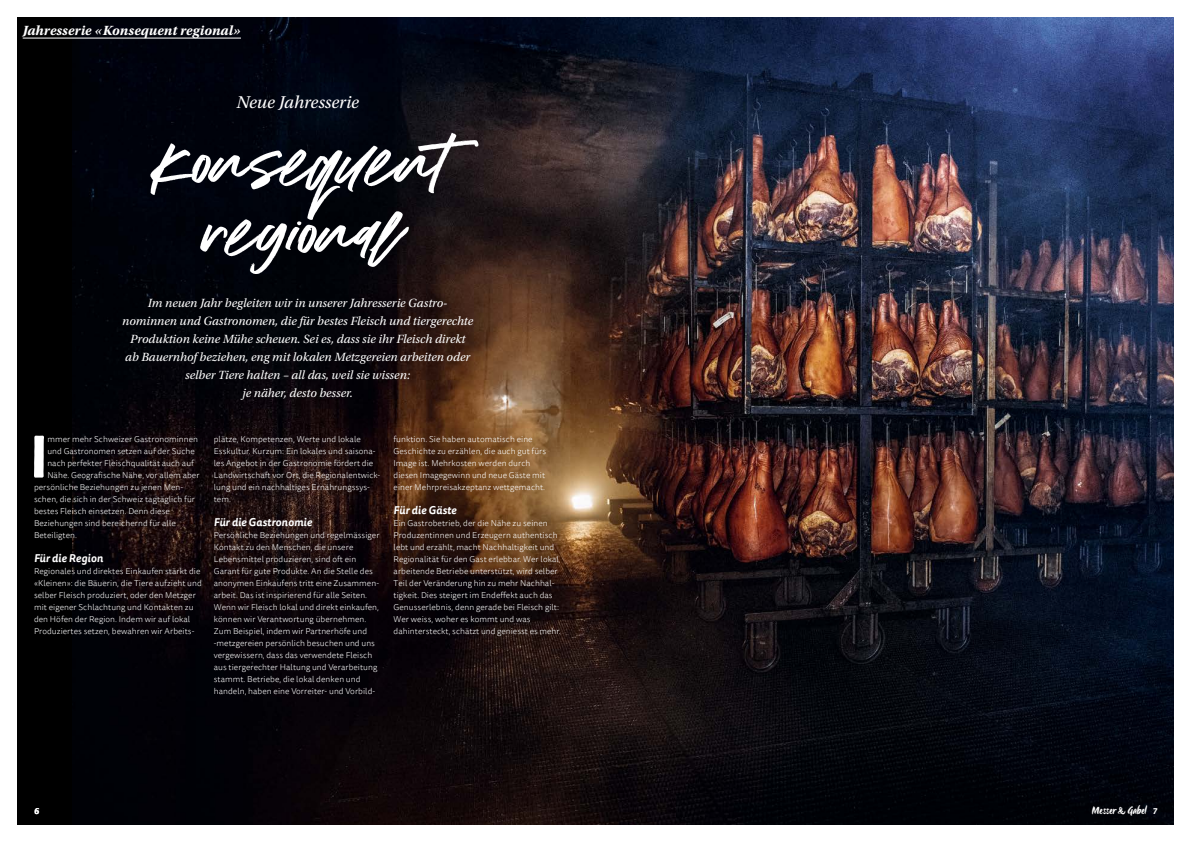
<style>
.page{position:relative;width:1191px;height:842px;background:#fff}
.page>*{position:absolute;margin:0;border:0;box-sizing:border-box;transform-origin:0 0}
.t1{font:60px/70px "Addictive";color:#fff}
.t2{font:59.4px "Block Berthold BQ Extra Cnd";color:#fff}
.t3{font:italic 18px "Utopia Std";color:#fff}
.t4{font:italic 700 14px "Utopia Std";letter-spacing:.005em;color:#fff}
.t5{font:italic 12.5px/18px "Utopia Std";color:#fff;text-align:center}
.t6{font:11.5px "Origo";color:#fff}
.t7{font:italic 700 11px "Tisa Sans OT";letter-spacing:.005em;color:#fff}
.t8{font:300 8.5px/12px "Tisa Sans OT";letter-spacing:.005em;color:#fff}
.t9{font:italic 700 8.5px "Tisa Sans OT";color:#fff}
.s1{font-family:"Tisa Sans OT";font-weight:700;font-style:italic;font-size:8.5px}
</style>
<div class="page">
<div style="left:17px;top:17px;width:1157px;height:808px;background:#000"></div>
<img style="left:73px;top:17px;width:1101px;height:808px">
<hr style="left:23px;top:38px;width:218px;height:1px;background:#fff">
<svg style="left:374px;top:417px;width:202px;height:237px"></svg>
<h3 class="t4" style="left:23px;top:22px;width:220px">Jahresserie «Konsequent regional»</h3>
<h3 class="t3" style="left:236px;top:92px;width:124px">Neue Jahresserie</h3>
<h1 class="t1" style="left:204px;top:130px;width:288px;text-indent:-51px">Konsequent regional</h1>
<p class="t5" style="left:122px;top:294px;width:352px">Im neuen Jahr begleiten wir in unserer Jahresserie Gastro&shy;nominnen und Gastronomen, die für bestes Fleisch und tiergerechte Produktion keine Mühe scheuen. Sei es, dass sie ihr Fleisch direkt ab Bauernhof beziehen, eng mit lokalen Metzgereien arbeiten oder selber Tiere halten – all das, weil sie wissen:<br>je näher, desto besser.</p>
<h2 class="t2" style="left:33px;top:423px;width:14px">I</h2>
<p class="t8" style="left:47px;top:433px;width:152px">mmer mehr Schweizer Gastronominnen</p>
<p class="t8" style="left:47px;top:445px;width:149px">und Gastronomen setzen auf der Suche</p>
<p class="t8" style="left:47px;top:457px;width:148px">nach perfekter Fleischqualität auch auf</p>
<p class="t8" style="left:47px;top:469px;width:154px">Nähe. Geografische Nähe, vor allem aber</p>
<p class="t8" style="left:34px;top:481px;width:151px">persönliche Beziehungen zu jenen Men-</p>
<p class="t8" style="left:34px;top:493px;width:163px">schen, die sich in der Schweiz tagtäglich für</p>
<p class="t8" style="left:34px;top:505px;width:137px">bestes Fleisch einsetzen. Denn diese</p>
<p class="t8" style="left:34px;top:517px;width:143px">Beziehungen sind bereichernd für alle</p>
<p class="t8" style="left:34px;top:529px;width:45px">Beteiligten.</p>
<p class="t7" style="left:34px;top:551px;width:71px">Für die Region</p>
<p class="t8" style="left:34px;top:565px;width:169px">Regionales und direktes Einkaufen stärkt die «Kleinen»: die Bäuerin, die Tiere aufzieht und selber Fleisch produziert, oder den Metzger mit eigener Schlachtung und Kontakten zu den Höfen der Region. Indem wir auf lokal Produziertes setzen, bewahren wir Arbeits-</p>
<p class="t8" style="left:214px;top:433px;width:168px">plätze, Kompetenzen, Werte und lokale Esskultur. Kurzum: Ein lokales und saisona&shy;les Angebot in der Gastronomie fördert die Landwirtschaft vor Ort, die Regionalentwick&shy;lung und ein nachhaltiges Ernährungssys&shy;tem.</p>
<p class="t7" style="left:214px;top:515px;width:100px">Für die Gastronomie</p>
<p class="t8" style="left:214px;top:529px;width:167px">Persönliche Beziehungen und regelmässiger Kontakt zu den Menschen, die unsere Lebensmittel produzieren, sind oft ein Garant für gute Produkte. An die Stelle des anonymen Einkaufens tritt eine Zusammen&shy;arbeit. Das ist inspirierend für alle Seiten.<br>Wenn wir Fleisch lokal und direkt einkaufen, können wir Verantwortung übernehmen.<br>Zum Beispiel, indem wir Partnerhöfe und -metzgereien persönlich besuchen und uns vergewissern, dass das verwendete Fleisch aus tiergerechter Haltung und Verarbeitung stammt. Betriebe, die lokal denken und handeln, haben eine Vorreiter- und Vorbild-</p>
<p class="t8" style="left:393px;top:433px;width:154px">funktion. Sie haben automatisch eine Geschichte zu erzählen, die auch gut fürs Image ist. Mehrkosten werden durch diesen Imagegewinn und neue Gäste mit einer Mehrpreisakzeptanz wettgemacht.</p>
<p class="t7" style="left:393px;top:503px;width:65px">Für die Gäste</p>
<p class="t8" style="left:393px;top:517px;width:169px">Ein Gastrobetrieb, der die Nähe zu seinen Produzentinnen und Erzeugern authentisch lebt und erzählt, macht Nachhaltigkeit und Regionalität für den Gast erlebbar. Wer lokal arbeitende Betriebe unterstützt, wird selber Teil der Veränderung hin zu mehr Nachhal&shy;tigkeit. Dies steigert im Endeffekt auch das Genusserlebnis, denn gerade bei Fleisch gilt:<br>Wer weiss, woher es kommt und was dahintersteckt, schätzt und geniesst es mehr.</p>
<p class="t9" style="left:34px;top:806px;width:6px">6</p>
<h3 class="t6" style="left:1092px;top:802px;width:66px">Messer &amp; Gabel <span class="s1">7</span></h3>
</div>
